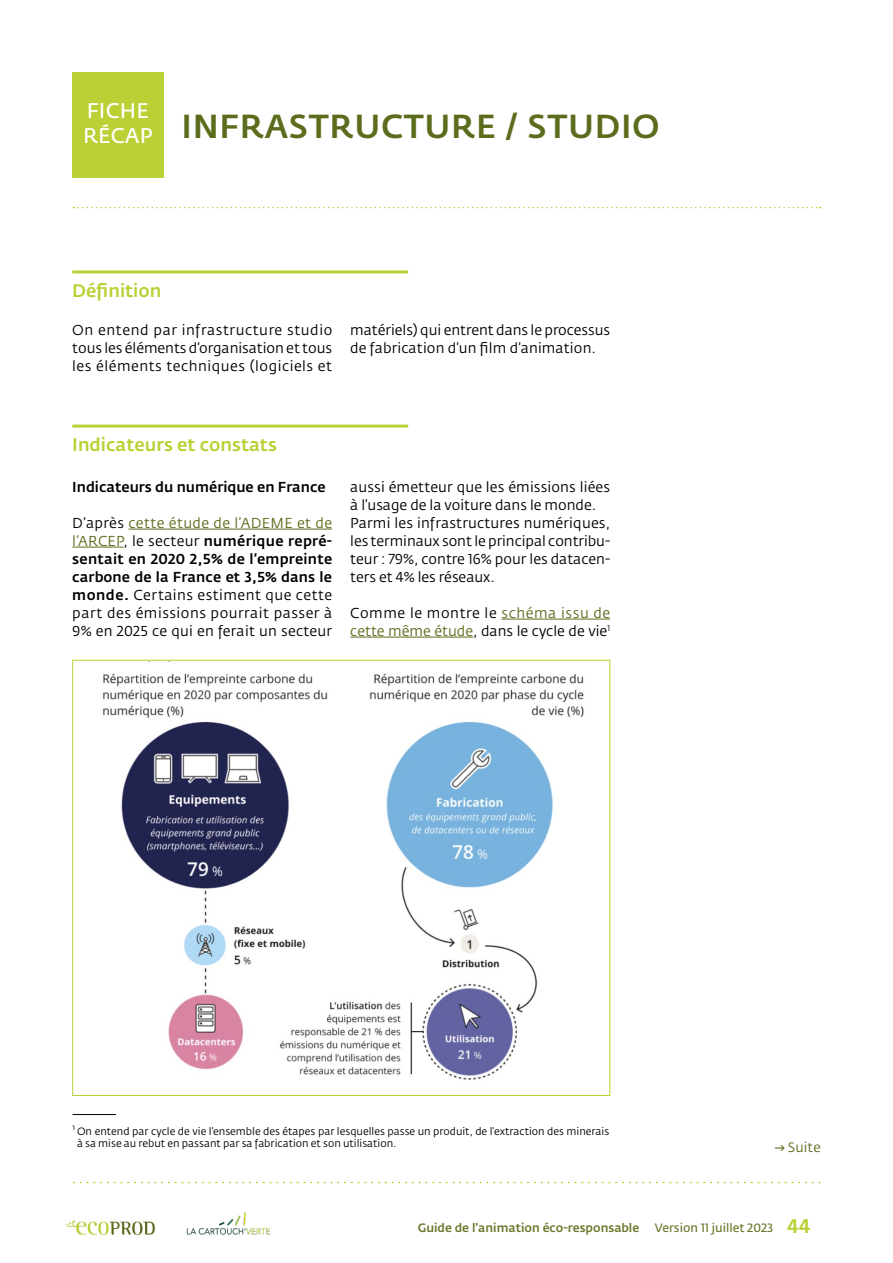
<style>
.page{position:relative;width:893px;height:1263px;background:#fff}
.page>*{position:absolute;margin:0;border:0;box-sizing:border-box;transform-origin:0 0}
.t1{font:500 33px "Fedra Sans Std";letter-spacing:.02em;color:#5b6d1d}
.t2{font:21px/25.2px "Fedra Sans Std";letter-spacing:.01em;color:#fff}
.t3{font:500 18px "Fedra Sans Std";color:#bbd034}
.t4{font:14.25px/18px "Fedra Sans Std";letter-spacing:.01em;color:#000}
.t5{font:500 14.25px "Fedra Sans Std";color:#000}
.t6{font:13.5px "Fedra Sans Std";letter-spacing:.01em;color:#5b6d1d}
.t7{font:500 12px "Fedra Sans Std";color:#6a7a2e}
.t8{font:12px "Fedra Sans Std";color:#6a7a2e}
.t9{font:10.5px/12.6px "Fedra Sans Std";color:#000}
.s1{color:#5b6d1d}
.s2{font-weight:500}
.s3{font-weight:500;font-size:19.5px;color:#bbd034}
</style>
<div class="page">
<svg style="left:74px;top:1182px;width:746px;height:1px"></svg>
<img style="left:66px;top:1220px;width:89px;height:16px">
<img style="left:186px;top:1212px;width:85px;height:23px">
<svg style="left:73px;top:207px;width:748px;height:1px"></svg>
<hr style="left:72px;top:270px;width:336px;height:3px;background:#bbd034">
<hr style="left:72px;top:425px;width:336px;height:3px;background:#bbd034">
<hr style="left:128px;top:529px;width:204px;height:1px;background:#5b6d1d">
<hr style="left:72px;top:547px;width:51px;height:1px;background:#5b6d1d">
<hr style="left:501px;top:619px;width:109px;height:1px;background:#5b6d1d">
<hr style="left:350px;top:637px;width:123px;height:1px;background:#5b6d1d">
<div style="left:72px;top:72px;width:91px;height:106px;background:#bbd034"></div>
<hr style="left:73px;top:1114px;width:43px;height:1px;background:#000">
<img style="left:103px;top:673px;width:481px;height:407px">
<h2 class="t2" style="left:83px;top:98px;width:71px">FICHE<br>RÉCAP</h2>
<h1 class="t1" style="left:182px;top:106px;width:480px">INFRASTRUCTURE / STUDIO</h1>
<p class="t3" style="left:72px;top:279px;width:91px">Définition</p>
<p class="t4" style="left:72px;top:321px;width:262px;text-align:justify">On entend par infrastructure studio tous les éléments d’organisation et tous les éléments techniques (logiciels et</p>
<p class="t4" style="left:350px;top:321px;width:261px">matériels) qui entrent dans le processus de fabrication d’un film d’animation.</p>
<p class="t3" style="left:72px;top:433px;width:206px">Indicateurs et constats</p>
<p class="t5" style="left:72px;top:478px;width:255px">Indicateurs du numérique en France</p>
<p class="t4" style="left:72px;top:514px;width:261px;text-align:justify">D’après <span class="s1">cette étude de l’ADEME et de l’ARCEP</span>, le secteur <span class="s2">numérique repré&shy;sentait en 2020 2,5% de l’empreinte carbone de la France et 3,5% dans le monde.</span> Certains estiment que cette part des émissions pourrait passer à 9% en 2025 ce qui en ferait un secteur</p>
<p class="t4" style="left:350px;top:478px;width:261px">aussi émetteur que les émissions liées à l’usage de la voiture dans le monde.<br>Parmi les infrastructures numériques, les terminaux sont le principal contribu&shy;teur : 79%, contre 16% pour les datacen&shy;ters et 4% les réseaux.</p>
<p class="t4" style="left:350px;top:604px;width:262px">Comme le montre le <span class="s1">schéma issu de cette même étude</span>, dans le cycle de vie<sup>1</sup></p>
<p class="t9" style="left:77px;top:1125px;width:534px;text-indent:-4px"><sup>1</sup> On entend par cycle de vie l’ensemble des étapes par lesquelles passe un produit, de l’extraction des minerais à sa mise au rebut en passant par sa fabrication et son utilisation.</p>
<p class="t6" style="left:788px;top:1138px;width:34px">Suite</p>
<p class="t7" style="left:418px;top:1220px;width:223px">Guide de l'animation éco-responsable</p>
<p class="t8" style="left:655px;top:1220px;width:157px">Version 11 juillet 2023 <span class="s3">44</span></p>
</div>
